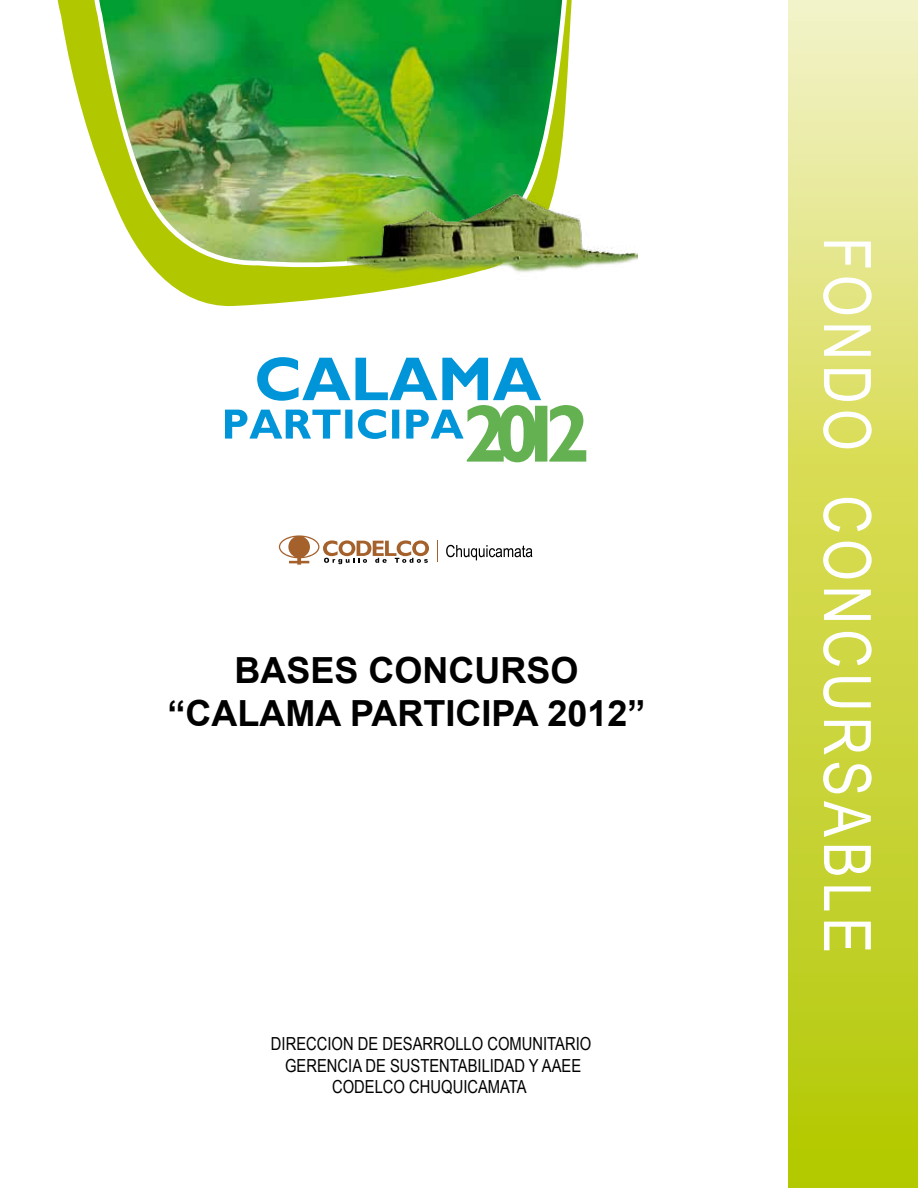
<style>
.page{position:relative;width:918px;height:1188px;background:#fff}
.page>*{position:absolute;margin:0;border:0;box-sizing:border-box;transform-origin:0 0}
.t1{font:65.55px "Arial Narrow";letter-spacing:.075em;color:#fff}
.t2{font:700 36px/43.2px "Arial";color:#000;text-align:center}
.t3{font:18px/21.6px "Arial Narrow";color:#000;text-align:center}
</style>
<div class="page">
<svg style="left:789px;top:0;width:129px;height:1188px;background:#d2da55"></svg>
<svg style="left:57px;top:0;width:515px;height:307px"></svg>
<img style="left:90px;top:0;width:480px;height:268px">
<img style="left:348px;top:168px;width:290px;height:112px">
<svg style="left:446px;top:545px;width:86px;height:15px"></svg>
<svg style="left:437px;top:541px;width:1px;height:21px"></svg>
<svg style="left:279px;top:535px;width:150px;height:30px"></svg>
<svg style="left:225px;top:357px;width:361px;height:105px"></svg>
<h2 class="t2" style="left:167px;top:650px;width:480px">BASES CONCURSO “CALAMA PARTICIPA 2012”</h2>
<p class="t3" style="left:271px;top:1032px;width:322px">DIRECCION DE DESARROLLO COMUNITARIO<br>GERENCIA DE SUSTENTABILIDAD Y AAEE<br>CODELCO CHUQUICAMATA</p>
<h1 class="t1" style="left:895px;top:237px;width:718px;rotate:90deg">FONDO CONCURSABLE</h1>
</div>
